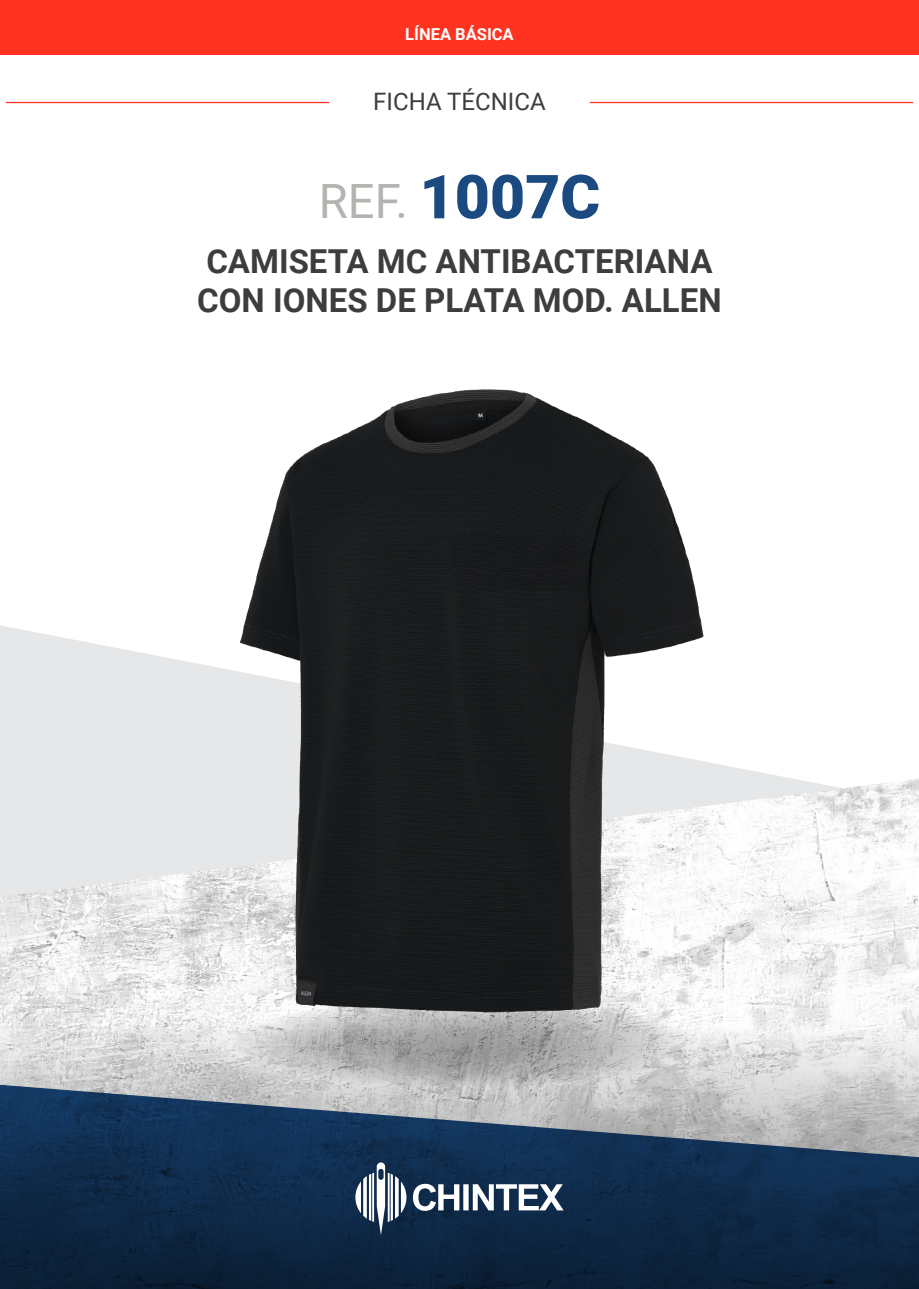
<style>
.page{position:relative;width:919px;height:1289px;background:#fff}
.page>*{position:absolute;margin:0;border:0;box-sizing:border-box;transform-origin:0 0}
.t1{font:900 60.75px "Roboto";color:#1a4a80}
.t2{font:700 33px/39.6px "Roboto";color:#3d3d3b}
.t3{font:24px "Roboto";color:#3d3d3b}
.t4{font:700 16.5px "Roboto";color:#fff}
.s1{font-weight:400;font-size:47.25px;color:#b3b3b0}
</style>
<div class="page">
<div style="left:0;top:0;width:918px;height:55px;background:#ff331f"></div>
<hr style="left:589px;top:102px;width:324px;height:1px;background:#ff331f">
<hr style="left:6px;top:102px;width:323px;height:1px;background:#ff331f">
<svg style="left:0;top:625px;width:788px;height:153px;fill:#e6e7e9"></svg>
<img style="left:0;top:778px;width:918px;height:306px">
<svg style="left:1px;top:1025px;width:917px;height:59px;background:#dbdbdb"></svg>
<svg style="left:0;top:1084px;width:918px;height:204px;background:#2f455f"></svg>
<svg style="left:355px;top:1162px;width:51px;height:73px"></svg>
<svg style="left:413px;top:1183px;width:150px;height:27px"></svg>
<svg style="left:230px;top:998px;width:468px;height:89px;background:#b4b3b4"></svg>
<img style="left:207px;top:389px;width:538px;height:651px">
<p class="t4" style="left:405px;top:23px;width:110px">LÍNEA BÁSICA</p>
<p class="t3" style="left:373px;top:85px;width:174px">FICHA TÉCNICA</p>
<h1 class="t1" style="left:319px;top:154px;width:283px"><span class="s1">REF.</span> 1007C</h1>
<p class="t2" style="left:197px;top:240px;width:526px">CAMISETA MC ANTIBACTERIANA<br>CON IONES DE PLATA MOD. ALLEN</p>
</div>
